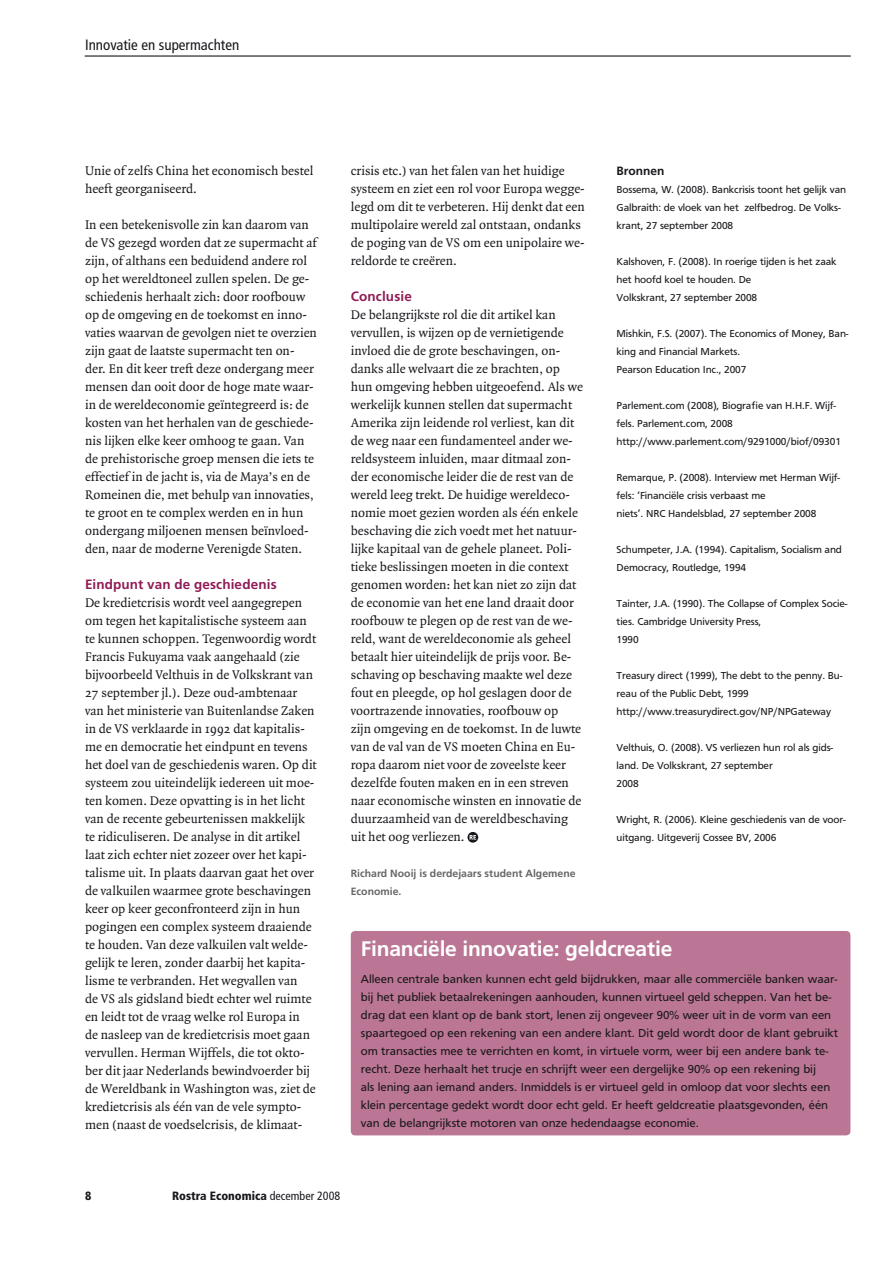
<style>
.page{position:relative;width:893px;height:1263px;background:#fff}
.page>*{position:absolute;margin:0;border:0;box-sizing:border-box;transform-origin:0 0}
.t1{font:700 21px "Frutiger";letter-spacing:-.01em;color:#fff}
.t2{font:condensed 15px "Frutiger";color:#1a171c}
.t3{font:13.5px/18px "Quadraat";color:#1a171c}
.t4{font:700 13.5px "Frutiger";letter-spacing:.01em;color:#901c55}
.t5{font:12px/18px "Frutiger";color:#1a171c}
.t6{font:900 condensed 12px "Frutiger";color:#1a171c}
.t7{font:700 12px "Frutiger";color:#1a171c}
.t8{font:10.5px/18px "Frutiger";letter-spacing:-.01em;color:#1a171c}
.t9{font:700 10.5px/18px "Frutiger";color:#656667}
.s1{font-weight:400}
</style>
<div class="page">
<hr style="left:85px;top:55px;width:765px;height:2px;background:#1a171c">
<svg style="left:467px;top:832px;width:11px;height:11px"></svg>
<svg style="left:470px;top:835px;width:6px;height:4px"></svg>
<div style="left:351px;top:931px;width:499px;height:204px;background:#ba7694;border-radius:4px"></div>
<p class="t2" style="left:85px;top:36px;width:156px">Innovatie en supermachten</p>
<p class="t3" style="left:85px;top:162px;width:230px">Unie of zelfs China het economisch bestel heeft georganiseerd.</p>
<p class="t3" style="left:85px;top:216px;width:233px">In een betekenisvolle zin kan daarom van de VS gezegd worden dat ze supermacht af zijn, of althans een beduidend andere rol op het wereldtoneel zullen spelen. De ge&shy;schiedenis herhaalt zich: door roofbouw op de omgeving en de toekomst en inno&shy;vaties waarvan de gevolgen niet te overzien zijn gaat de laatste supermacht ten on&shy;der. En dit keer treft deze ondergang meer mensen dan ooit door de hoge mate waar&shy;in de wereldeconomie geïntegreerd is: de kosten van het herhalen van de geschiede&shy;nis lijken elke keer omhoog te gaan. Van de prehistorische groep mensen die iets te effectief in de jacht is, via de Maya’s en de Romeinen die, met behulp van innovaties, te groot en te complex werden en in hun ondergang miljoenen mensen beïnvloed&shy;den, naar de moderne Verenigde Staten.</p>
<p class="t4" style="left:85px;top:576px;width:193px">Eindpunt van de geschiedenis</p>
<p class="t3" style="left:85px;top:594px;width:233px">De kredietcrisis wordt veel aangegrepen om tegen het kapitalistische systeem aan te kunnen schoppen. Tegenwoordig wordt Francis Fukuyama vaak aangehaald (zie bijvoorbeeld Velthuis in de Volkskrant van 27 september jl.). Deze oud-ambtenaar van het ministerie van Buitenlandse Zaken in de VS verklaarde in 1992 dat kapitalis&shy;me en democratie het eindpunt en tevens het doel van de geschiedenis waren. Op dit systeem zou uiteindelijk iedereen uit moe&shy;ten komen. Deze opvatting is in het licht van de recente gebeurtenissen makkelijk te ridiculiseren. De analyse in dit artikel laat zich echter niet zozeer over het kapi&shy;talisme uit. In plaats daarvan gaat het over de valkuilen waarmee grote beschavingen keer op keer geconfronteerd zijn in hun pogingen een complex systeem draaiende te houden. Van deze valkuilen valt welde&shy;gelijk te leren, zonder daarbij het kapita&shy;lisme te verbranden. Het wegvallen van<br>de VS als gidsland biedt echter wel ruimte en leidt tot de vraag welke rol Europa in<br>de nasleep van de kredietcrisis moet gaan vervullen. Herman Wijffels, die tot okto&shy;ber dit jaar Nederlands bewindvoerder bij de Wereldbank in Washington was, ziet de kredietcrisis als één van de vele sympto&shy;men (naast de voedselcrisis, de klimaat-</p>
<p class="t3" style="left:351px;top:162px;width:235px">crisis etc.) van het falen van het huidige systeem en ziet een rol voor Europa wegge&shy;legd om dit te verbeteren. Hij denkt dat een multipolaire wereld zal ontstaan, ondanks de poging van de VS om een unipolaire we&shy;reldorde te creëren.</p>
<p class="t4" style="left:351px;top:288px;width:63px">Conclusie</p>
<p class="t3" style="left:351px;top:306px;width:234px">De belangrijkste rol die dit artikel kan vervullen, is wijzen op de vernietigende invloed die de grote beschavingen, on&shy;danks alle welvaart die ze brachten, op hun omgeving hebben uitgeoefend. Als we werkelijk kunnen stellen dat supermacht Amerika zijn leidende rol verliest, kan dit de weg naar een fundamenteel ander we&shy;reldsysteem inluiden, maar ditmaal zon&shy;der economische leider die de rest van de wereld leeg trekt. De huidige wereldeco&shy;nomie moet gezien worden als één enkele beschaving die zich voedt met het natuur&shy;lijke kapitaal van de gehele planeet. Poli&shy;tieke beslissingen moeten in die context genomen worden: het kan niet zo zijn dat de economie van het ene land draait door roofbouw te plegen op de rest van de we&shy;reld, want de wereldeconomie als geheel betaalt hier uiteindelijk de prijs voor. Be&shy;schaving op beschaving maakte wel deze fout en pleegde, op hol geslagen door de voortrazende innovaties, roofbouw op<br>zijn omgeving en de toekomst. In de luwte van de val van de VS moeten China en Eu&shy;ropa daarom niet voor de zoveelste keer dezelfde fouten maken en in een streven naar economische winsten en innovatie de duurzaamheid van de wereldbeschaving uit het oog verliezen.</p>
<p class="t9" style="left:351px;top:864px;width:226px">Richard Nooij is derdejaars student Algemene<br>Economie.</p>
<p class="t7" style="left:617px;top:164px;width:49px">Bronnen</p>
<p class="t8" style="left:617px;top:180px;width:231px">Bossema, W. (2008). Bankcrisis toont het gelijk van<br>Galbraith: de vloek van het zelfbedrog. De Volks&shy;krant, 27 september 2008</p>
<p class="t8" style="left:617px;top:252px;width:222px">Kalshoven, F. (2008). In roerige tijden is het zaak het hoofd koel te houden. De<br>Volkskrant, 27 september 2008</p>
<p class="t8" style="left:617px;top:324px;width:233px">Mishkin, F.S. (2007). The Economics of Money, Ban&shy;king and Financial Markets.<br>Pearson Education Inc., 2007</p>
<p class="t8" style="left:617px;top:396px;width:226px">Parlement.com (2008), Biografie van H.H.F. Wijf&shy;fels. Parlement.com, 2008 http://www.parlement.com/9291000/biof/09301</p>
<p class="t8" style="left:617px;top:468px;width:225px">Remarque, P. (2008). Interview met Herman Wijf&shy;fels: ‘Financiële crisis verbaast me<br>niets’. NRC Handelsblad, 27 september 2008</p>
<p class="t8" style="left:617px;top:540px;width:227px">Schumpeter, J.A. (1994). Capitalism, Socialism and<br>Democracy, Routledge, 1994</p>
<p class="t8" style="left:617px;top:594px;width:232px">Tainter, J.A. (1990). The Collapse of Complex Socie&shy;ties. Cambridge University Press,<br>1990</p>
<p class="t8" style="left:617px;top:666px;width:227px">Treasury direct (1999), The debt to the penny. Bu&shy;reau of the Public Debt, 1999 http://www.treasurydirect.gov/NP/NPGateway</p>
<p class="t8" style="left:617px;top:738px;width:218px">Velthuis, O. (2008). VS verliezen hun rol als gids&shy;land. De Volkskrant, 27 september<br>2008</p>
<p class="t8" style="left:617px;top:810px;width:231px">Wright, R. (2006). Kleine geschiedenis van de voor&shy;uitgang. Uitgeverij Cossee BV, 2006</p>
<h1 class="t1" style="left:361px;top:936px;width:313px">Financiële innovatie: geldcreatie</h1>
<p class="t5" style="left:361px;top:970px;width:479px">Alleen centrale banken kunnen echt geld bijdrukken, maar alle commerciële banken waar&shy;bij het publiek betaalrekeningen aanhouden, kunnen virtueel geld scheppen. Van het be&shy;drag dat een klant op de bank stort, lenen zij ongeveer 90% weer uit in de vorm van een spaartegoed op een rekening van een andere klant. Dit geld wordt door de klant gebruikt om transacties mee te verrichten en komt, in virtuele vorm, weer bij een andere bank te&shy;recht. Deze herhaalt het trucje en schrijft weer een dergelijke 90% op een rekening bij<br>als lening aan iemand anders. Inmiddels is er virtueel geld in omloop dat voor slechts een klein percentage gedekt wordt door echt geld. Er heeft geldcreatie plaatsgevonden, één van de belangrijkste motoren van onze hedendaagse economie.</p>
<p class="t6" style="left:85px;top:1188px;width:8px">8</p>
<p class="t6" style="left:172px;top:1188px;width:170px">Rostra Economica <span class="s1">december 2008</span></p>
</div>
